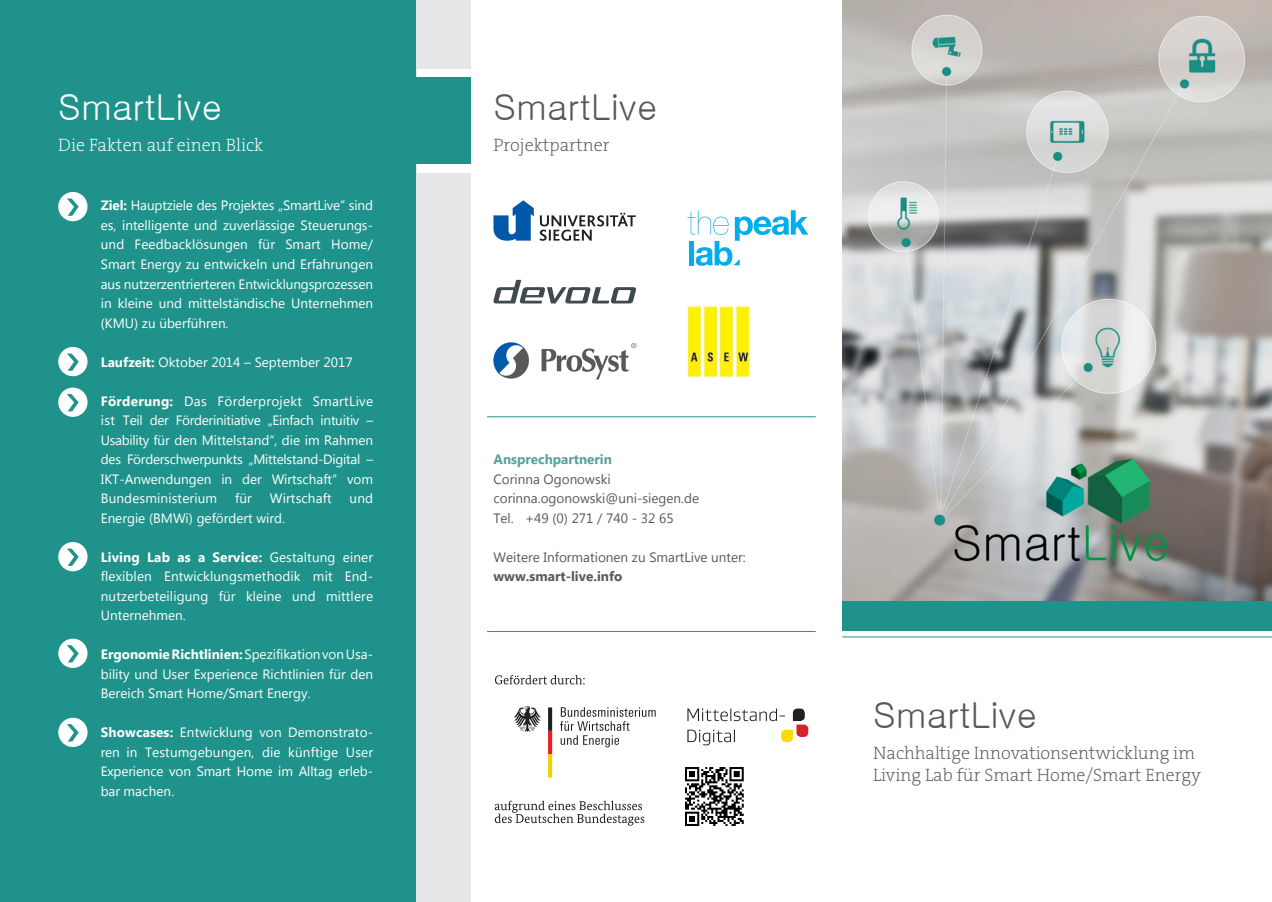
<style>
.page{position:relative;width:1272px;height:902px;background:#fff}
.page>*{position:absolute;margin:0;border:0;box-sizing:border-box;transform-origin:0 0}
.t1{font:36px "Gulim";color:#57585a}
.t2{font:36px "Gulim";color:#fff}
.t3{font:18px/22.5px "The Serif HP2 Ex Lig";color:#57585a}
.t4{font:18px "The Serif HP2 Ex Lig";color:#fff}
.t5{font:13.5px/19.5px "Microsoft New Tai Lue";color:#fff;text-align:justify}
.t6{font:13.5px/19.5px "Microsoft New Tai Lue";color:#57585a}
.t7{font:700 13.5px "Microsoft New Tai Lue";color:#57585a}
.t8{font:700 13.5px "Microsoft New Tai Lue";color:#56a29d}
.s1{font-weight:700}
</style>
<div class="page">
<div style="left:0;top:0;width:430px;height:901px;background:#1f938b"></div>
<img style="left:842px;top:0;width:429px;height:601px">
<div style="left:842px;top:601px;width:429px;height:29px;background:#1f938b"></div>
<div style="left:417px;top:0;width:54px;height:901px;background:#e6e7e9"></div>
<div style="left:417px;top:69px;width:57px;height:10px;background:#fff"></div>
<div style="left:417px;top:163px;width:57px;height:10px;background:#fff"></div>
<div style="left:413px;top:78px;width:58px;height:86px;background:#1f938b"></div>
<div style="left:59px;top:192px;width:28px;height:28px;background:#fff;border-radius:50%"></div>
<div style="left:58px;top:192px;width:30px;height:29px;border:1px solid #fff;border-radius:50%"></div>
<svg style="left:67px;top:198px;width:12px;height:18px"></svg>
<div style="left:59px;top:718px;width:28px;height:28px;background:#fff;border-radius:50%"></div>
<div style="left:58px;top:717px;width:30px;height:30px;border:1px solid #fff;border-radius:50%"></div>
<svg style="left:67px;top:724px;width:12px;height:17px"></svg>
<div style="left:59px;top:347px;width:28px;height:28px;background:#fff;border-radius:50%"></div>
<div style="left:58px;top:347px;width:30px;height:29px;border:1px solid #fff;border-radius:50%"></div>
<svg style="left:67px;top:353px;width:12px;height:18px"></svg>
<div style="left:59px;top:388px;width:28px;height:28px;background:#fff;border-radius:50%"></div>
<div style="left:58px;top:387px;width:30px;height:30px;border:1px solid #fff;border-radius:50%"></div>
<svg style="left:67px;top:394px;width:12px;height:17px"></svg>
<div style="left:59px;top:542px;width:28px;height:28px;background:#fff;border-radius:50%"></div>
<div style="left:58px;top:542px;width:30px;height:29px;border:1px solid #fff;border-radius:50%"></div>
<svg style="left:67px;top:548px;width:12px;height:18px"></svg>
<div style="left:59px;top:639px;width:28px;height:28px;background:#fff;border-radius:50%"></div>
<div style="left:58px;top:638px;width:30px;height:30px;border:1px solid #fff;border-radius:50%"></div>
<svg style="left:67px;top:645px;width:12px;height:17px"></svg>
<hr style="left:842px;top:636px;width:429px;height:1px;background:#1f938b">
<hr style="left:487px;top:631px;width:328px;height:1px;background:#1f938b">
<hr style="left:487px;top:416px;width:328px;height:1px;background:#1f938b">
<svg style="left:493px;top:200px;width:143px;height:41px"></svg>
<svg style="left:493px;top:280px;width:143px;height:23px"></svg>
<img style="left:493px;top:342px;width:143px;height:37px">
<svg style="left:687px;top:210px;width:121px;height:56px"></svg>
<img style="left:687px;top:306px;width:63px;height:71px">
<img style="left:685px;top:767px;width:59px;height:59px">
<svg style="left:514px;top:706px;width:27px;height:25px"></svg>
<svg style="left:548px;top:707px;width:4px;height:70px"></svg>
<svg style="left:560px;top:707px;width:95px;height:40px"></svg>
<svg style="left:495px;top:674px;width:89px;height:10px"></svg>
<svg style="left:494px;top:800px;width:150px;height:25px"></svg>
<svg style="left:687px;top:708px;width:121px;height:37px"></svg>
<h1 class="t2" style="left:58px;top:89px;width:165px">SmartLive</h1>
<h2 class="t4" style="left:58px;top:134px;width:207px">Die Fakten auf einen Blick</h2>
<p class="t5" style="left:101px;top:197px;width:274px"><span class="s1">Ziel:</span> Hauptziele des Projektes „SmartLive“ sind es, intelligente und zuverlässige Steuerungs&shy;und Feedbacklösungen für Smart Home/ Smart Energy zu entwickeln und Erfahrungen aus nutzerzentrierteren Entwicklungsprozessen in kleine und mittelständische Unternehmen (KMU) zu überführen.</p>
<p class="t5" style="left:101px;top:353px;width:253px"><span class="s1">Laufzeit:</span> Oktober 2014 – September 2017</p>
<p class="t5" style="left:101px;top:392px;width:274px"><span class="s1">Förderung:</span> Das Förderprojekt SmartLive ist Teil der Förderinitiative „Einfach intuitiv – Usability für den Mittelstand“, die im Rahmen des Förderschwerpunkts „Mittelstand-Digital – IKT-Anwendungen in der Wirtschaft“ vom Bundesministerium</p>
<p class="t5" style="left:235px;top:489px;width:18px">für</p>
<p class="t5" style="left:270px;top:489px;width:63px">Wirtschaft</p>
<p class="t5" style="left:349px;top:489px;width:25px">und</p>
<p class="t5" style="left:101px;top:509px;width:186px">Energie (BMWi) gefördert wird.</p>
<p class="t5" style="left:101px;top:548px;width:274px"><span class="s1">Living Lab as a Service:</span> Gestaltung einer flexiblen Entwicklungsmethodik mit End&shy;nutzerbeteiligung für kleine und mittlere Unternehmen.</p>
<p class="t5" style="left:101px;top:645px;width:274px"><span class="s1">Ergonomie Richtlinien:</span> Spezifikation von Usa&shy;bility und User Experience Richtlinien für den Bereich Smart Home/Smart Energy.</p>
<p class="t5" style="left:101px;top:723px;width:274px"><span class="s1">Showcases:</span> Entwicklung von Demonstrato&shy;ren in Testumgebungen, die künftige User Experience von Smart Home im Alltag erleb&shy;bar machen.</p>
<h1 class="t1" style="left:493px;top:89px;width:165px">SmartLive</h1>
<h2 class="t3" style="left:493px;top:134px;width:117px">Projektpartner</h2>
<p class="t8" style="left:493px;top:451px;width:120px">Ansprechpartnerin</p>
<p class="t6" style="left:493px;top:470px;width:207px">Corinna Ogonowski corinna.ogonowski@uni-siegen.de<br>Tel. +49 (0) 271 / 740 - 32 65</p>
<p class="t6" style="left:493px;top:548px;width:254px">Weitere Informationen zu SmartLive unter:</p>
<p class="t7" style="left:493px;top:568px;width:130px">www.smart-live.info</p>
<h1 class="t1" style="left:873px;top:696px;width:165px">SmartLive</h1>
<h2 class="t3" style="left:873px;top:741px;width:329px">Nachhaltige Innovationsentwicklung im<br>Living Lab für Smart Home/Smart Energy</h2>
</div>
